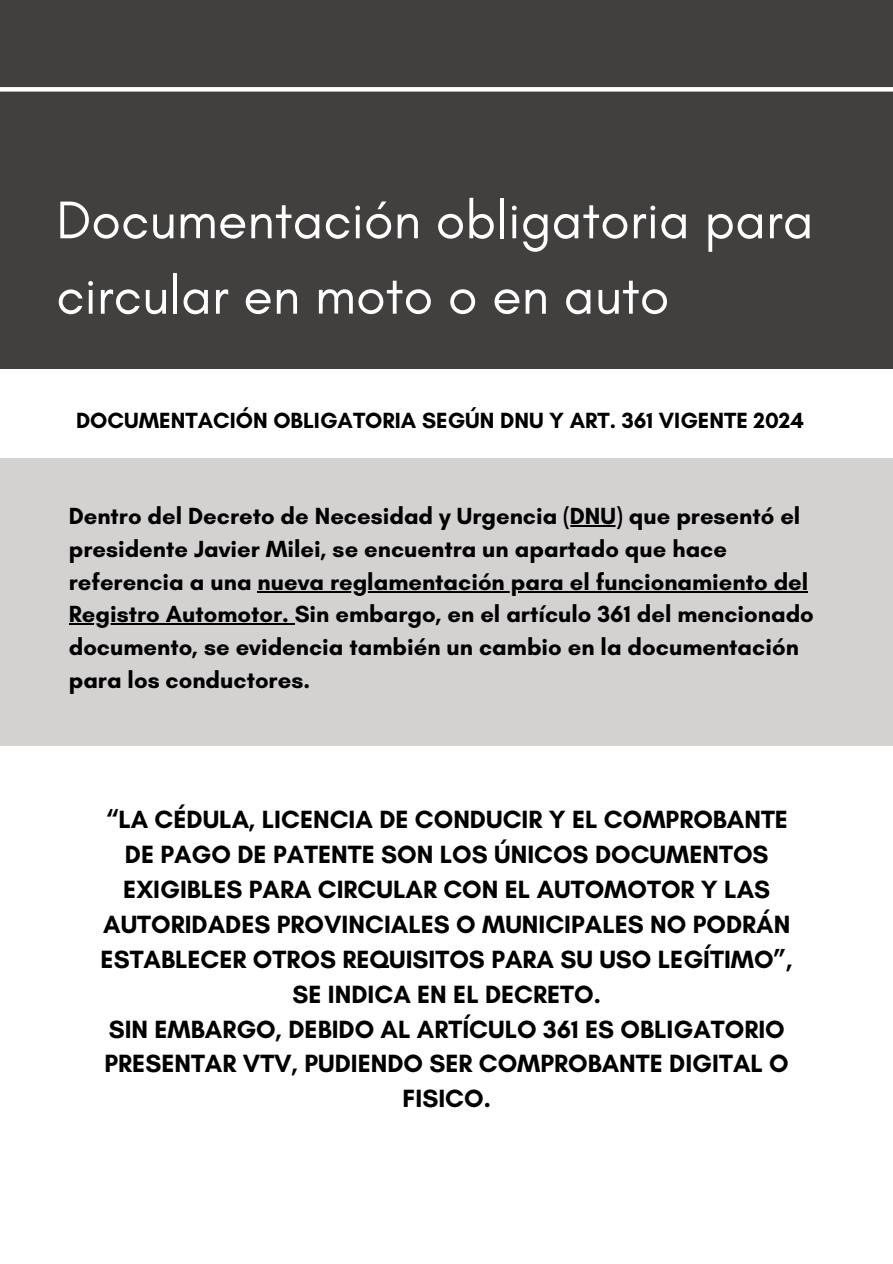
<style>
.page{position:relative;width:893px;height:1264px;background:#fff}
.page>*{position:absolute;margin:0;border:0;box-sizing:border-box;transform-origin:0 0}
.t1{font:54px/75.3px "Glacial Indifference";color:#fff}
.t2{font:700 25.35px/34.8px "Glacial Indifference";color:#000;text-align:center}
.t3{font:700 23.7px/32.8px "Glacial Indifference";color:#000}
.t4{font:700 22.35px "Glacial Indifference";color:#000}
</style>
<div class="page">
<div style="left:0;top:0;width:892px;height:368px;background:#423f3f"></div>
<div style="left:0;top:458px;width:892px;height:288px;background:#d4d1d1"></div>
<hr style="left:563px;top:525px;width:59px;height:1px;background:#000">
<hr style="left:257px;top:591px;width:551px;height:1px;background:#000">
<hr style="left:69px;top:623px;width:225px;height:2px;background:#000">
<div style="left:0;top:87px;width:892px;height:5px;background:#fff"></div>
<p class="t1" style="left:56px;top:182px;width:758px">Documentación obligatoria para circular en moto o en auto</p>
<p class="t4" style="left:76px;top:407px;width:729px">DOCUMENTACIÓN OBLIGATORIA SEGÚN DNU Y ART. 361 VIGENTE 2024</p>
<p class="t3" style="left:69px;top:499px;width:746px">Dentro del Decreto de Necesidad y Urgencia (DNU) que presentó el presidente Javier Milei, se encuentra un apartado que hace referencia a una nueva reglamentación para el funcionamiento del Registro Automotor. Sin embargo, en el artículo 361 del mencionado documento, se evidencia también un cambio en la documentación para los conductores.</p>
<p class="t2" style="left:101px;top:801px;width:693px">“LA CÉDULA, LICENCIA DE CONDUCIR Y EL COMPROBANTE DE PAGO DE PATENTE SON LOS ÚNICOS DOCUMENTOS EXIGIBLES PARA CIRCULAR CON EL AUTOMOTOR Y LAS AUTORIDADES PROVINCIALES O MUNICIPALES NO PODRÁN ESTABLECER OTROS REQUISITOS PARA SU USO LEGÍTIMO”, SE INDICA EN EL DECRETO.</p>
<p class="t2" style="left:109px;top:1011px;width:677px">SIN EMBARGO, DEBIDO AL ARTÍCULO 361 ES OBLIGATORIO</p>
<p class="t2" style="left:105px;top:1046px;width:685px">PRESENTAR VTV, PUDIENDO SER COMPROBANTE DIGITAL O<br>FISICO.</p>
</div>
